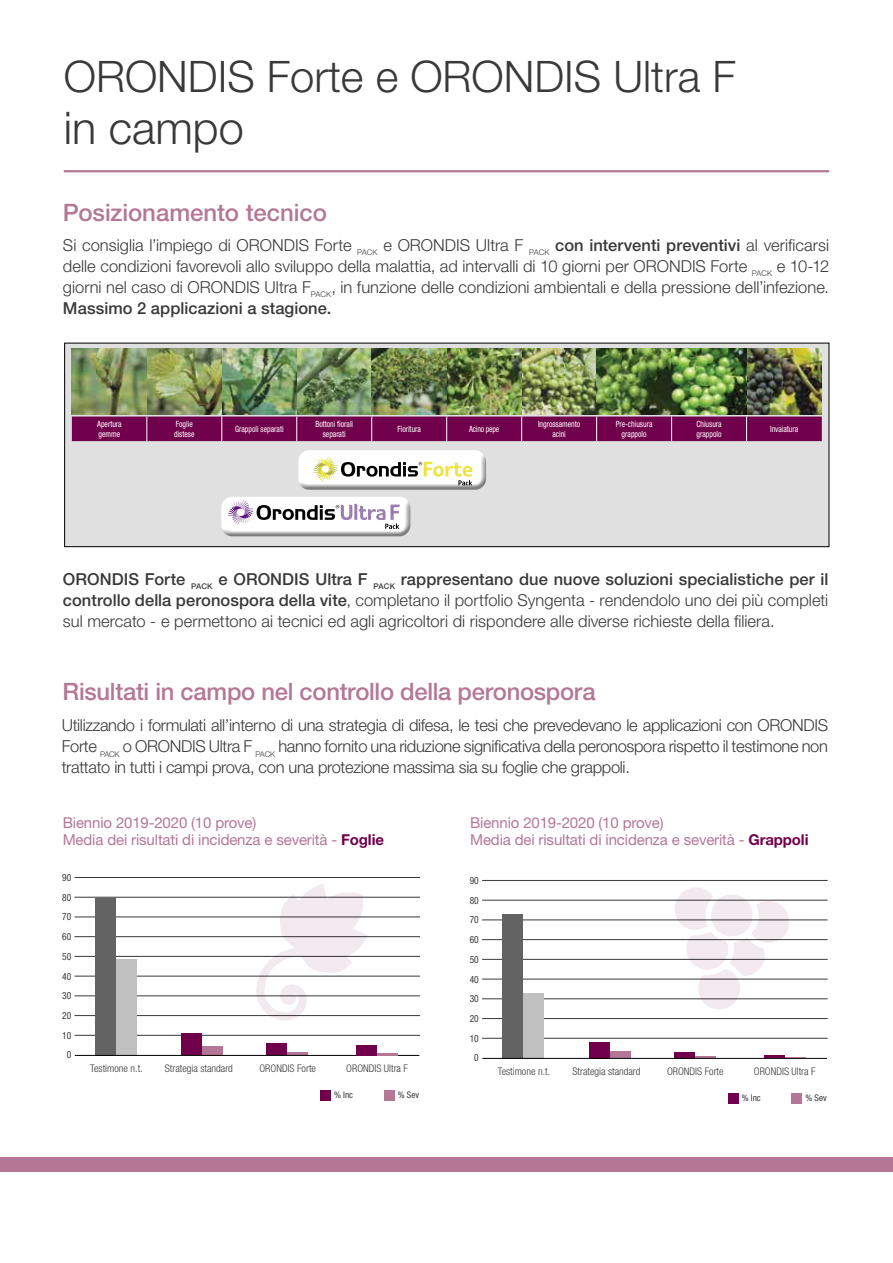
<style>
.page{position:relative;width:893px;height:1263px;background:#fff}
.page>*{position:absolute;margin:0;border:0;box-sizing:border-box;transform-origin:0 0}
.t1{font:300 45px "Helvetica Neue LT Std";color:#393939}
.t2{font:300 43.5px "Helvetica Neue LT Std";color:#393939}
.t3{font:500 24px "Helvetica Neue LT Std";letter-spacing:-.01em;color:#b47795}
.t4{font:300 16.5px/21px "Helvetica Neue LT Std";color:#393939;text-align:justify}
.t5{font:15px/17.4px "Helvetica Neue LT Std";letter-spacing:-.01em;color:#b47795}
.t6{font:300 condensed 10.5px "Helvetica Neue LT Std";color:#393939}
.t7{font:condensed 9.9px/19.6px "Helvetica Neue LT Std";color:#393939;text-align:center;scale:.96 1}
.t8{font:condensed 9.15px "Helvetica Neue LT Std";color:#393939}
.t9{font:condensed 8.55px/9.3px "Helvetica Neue LT Std";color:#fff;scale:.9 1}
.t10{font:condensed 8.55px "Helvetica Neue LT Std";letter-spacing:-.02em;color:#fff;scale:.9 1}
.s1{font-weight:500}
.s2{font-weight:700;color:#71004c}
</style>
<div class="page">
<hr style="left:892px;top:0;width:1px;height:1012px;background:#e5efee">
<div style="left:0;top:1157px;width:893px;height:14px;background:#b47795"></div>
<hr style="left:64px;top:170px;width:765px;height:2px;background:#b47795">
<div style="left:65px;top:343px;width:764px;height:204px;background:#e0e0e0"></div>
<div style="left:64px;top:343px;width:765px;height:204px;border:1px solid #000"></div>
<img style="left:747px;top:348px;width:75px;height:66px">
<img style="left:522px;top:348px;width:74px;height:66px">
<img style="left:447px;top:348px;width:75px;height:66px">
<svg style="left:297px;top:348px;width:75px;height:66px;background:#769061"></svg>
<img style="left:72px;top:348px;width:75px;height:66px">
<img style="left:147px;top:348px;width:75px;height:66px">
<img style="left:222px;top:348px;width:75px;height:66px">
<img style="left:372px;top:348px;width:75px;height:66px">
<img style="left:596px;top:348px;width:75px;height:66px">
<img style="left:671px;top:348px;width:76px;height:66px">
<div style="left:72px;top:416px;width:750px;height:25px;background:#71004c"></div>
<div style="left:298px;top:450px;width:191px;height:34px;background:#fff"></div>
<div style="left:298px;top:452px;width:191px;height:38px;background:#000;opacity:.51"></div>
<svg style="left:313px;top:457px;width:159px;height:28px"></svg>
<div style="left:221px;top:496px;width:192px;height:35px;background:#fff"></div>
<div style="left:221px;top:499px;width:192px;height:38px;background:#000;opacity:.51"></div>
<svg style="left:228px;top:500px;width:172px;height:29px"></svg>
<hr style="left:75px;top:877px;width:345px;height:1px;background:#393939">
<hr style="left:75px;top:897px;width:345px;height:1px;background:#393939">
<hr style="left:75px;top:917px;width:345px;height:1px;background:#393939">
<hr style="left:75px;top:936px;width:345px;height:1px;background:#393939">
<hr style="left:75px;top:956px;width:345px;height:1px;background:#393939">
<hr style="left:75px;top:976px;width:345px;height:1px;background:#393939">
<hr style="left:75px;top:995px;width:345px;height:1px;background:#393939">
<hr style="left:75px;top:1015px;width:345px;height:1px;background:#393939">
<hr style="left:75px;top:1035px;width:345px;height:1px;background:#393939">
<div style="left:116px;top:959px;width:20px;height:96px;background:#c0c0c0"></div>
<div style="left:202px;top:1046px;width:21px;height:9px;background:#b47795"></div>
<hr style="left:287px;top:1052px;width:21px;height:3px;background:#b47795">
<div style="left:95px;top:898px;width:21px;height:157px;background:#636363"></div>
<div style="left:181px;top:1033px;width:21px;height:22px;background:#71004c"></div>
<div style="left:266px;top:1043px;width:21px;height:12px;background:#71004c"></div>
<div style="left:320px;top:1090px;width:11px;height:10px;background:#71004c"></div>
<div style="left:384px;top:1090px;width:10px;height:10px;background:#b47795"></div>
<hr style="left:75px;top:1055px;width:344px;height:1px;background:#000">
<hr style="left:377px;top:1053px;width:21px;height:2px;background:#b47795">
<div style="left:356px;top:1045px;width:21px;height:10px;background:#71004c"></div>
<hr style="left:482px;top:880px;width:346px;height:1px;background:#393939">
<hr style="left:482px;top:900px;width:346px;height:1px;background:#393939">
<hr style="left:482px;top:920px;width:346px;height:1px;background:#393939">
<hr style="left:482px;top:939px;width:346px;height:1px;background:#393939">
<hr style="left:482px;top:959px;width:346px;height:1px;background:#393939">
<hr style="left:482px;top:979px;width:346px;height:1px;background:#393939">
<hr style="left:482px;top:998px;width:346px;height:1px;background:#393939">
<hr style="left:482px;top:1018px;width:346px;height:1px;background:#393939">
<hr style="left:482px;top:1038px;width:346px;height:1px;background:#393939">
<div style="left:523px;top:993px;width:21px;height:65px;background:#c0c0c0"></div>
<div style="left:610px;top:1052px;width:21px;height:6px;background:#b47795"></div>
<svg style="left:695px;top:1057px;width:21px;height:1px"></svg>
<div style="left:502px;top:914px;width:21px;height:144px;background:#636363"></div>
<div style="left:589px;top:1042px;width:21px;height:16px;background:#71004c"></div>
<div style="left:674px;top:1052px;width:21px;height:6px;background:#71004c"></div>
<div style="left:728px;top:1093px;width:10px;height:10px;background:#71004c"></div>
<div style="left:792px;top:1093px;width:10px;height:10px;background:#b47795"></div>
<hr style="left:482px;top:1058px;width:345px;height:1px;background:#000">
<svg style="left:785px;top:1057px;width:21px;height:1px"></svg>
<hr style="left:764px;top:1055px;width:21px;height:3px;background:#71004c">
<svg style="left:256px;top:884px;width:112px;height:137px"></svg>
<svg style="left:671px;top:887px;width:120px;height:122px"></svg>
<h2 class="t2" style="left:64px;top:50px;width:674px">ORONDIS Forte e ORONDIS Ultra F</h2>
<h1 class="t1" style="left:64px;top:101px;width:182px">in campo</h1>
<h3 class="t3" style="left:63px;top:198px;width:266px">Posizionamento tecnico</h3>
<p class="t4" style="left:63px;top:234px;width:768px">Si consiglia l’impiego di ORONDIS Forte <sub>PACK</sub> e ORONDIS Ultra F <sub>PACK</sub> <span class="s1">con interventi preventivi</span> al verificarsi delle condizioni favorevoli allo sviluppo della malattia, ad intervalli di 10 giorni per ORONDIS Forte <sub>PACK</sub> e 10-12 giorni nel caso di ORONDIS Ultra F<sub>PACK</sub>, in funzione delle condizioni ambientali e della pressione dell’infezione.<br><span class="s1">Massimo 2 applicazioni a stagione.</span></p>
<p class="t9" style="left:97px;top:419px;width:29px">Apertura gemme</p>
<p class="t9" style="left:174px;top:419px;width:24px">Foglie distese</p>
<p class="t9" style="left:235px;top:424px;width:55px">Grappoli separati</p>
<p class="t9" style="left:315px;top:419px;width:44px;text-align:center">Bottoni fiorali separati</p>
<p class="t9" style="left:397px;top:424px;width:28px">Fioritura</p>
<p class="t10" style="left:469px;top:424px;width:35px">Acino pepe</p>
<p class="t9" style="left:538px;top:419px;width:48px;text-align:center">Ingrossamento acini</p>
<p class="t9" style="left:616px;top:419px;width:42px;text-align:center">Pre-chiusura grappolo</p>
<p class="t9" style="left:696px;top:419px;width:30px">Chiusura grappolo</p>
<p class="t9" style="left:770px;top:424px;width:33px">Invaiatura</p>
<p class="t4" style="left:63px;top:568px;width:767px"><span class="s1">ORONDIS Forte</span> <sub>PACK</sub> <span class="s1">e ORONDIS Ultra F</span> <sub>PACK</sub> <span class="s1">rappresentano due nuove soluzioni specialistiche per il controllo della peronospora della vite</span>, completano il portfolio Syngenta - rendendolo uno dei più completi sul mercato - e permettono ai tecnici ed agli agricoltori di rispondere alle diverse richieste della filiera.</p>
<h3 class="t3" style="left:63px;top:677px;width:534px">Risultati in campo nel controllo della peronospora</h3>
<p class="t4" style="left:62px;top:714px;width:768px">Utilizzando i formulati all’interno di una strategia di difesa, le tesi che prevedevano le applicazioni con ORONDIS Forte <sub>PACK</sub> o ORONDIS Ultra F <sub>PACK</sub> hanno fornito una riduzione significativa della peronospora rispetto il testimone non trattato in tutti i campi prova, con una protezione massima sia su foglie che grappoli.</p>
<p class="t5" style="left:63px;top:814px;width:323px">Biennio 2019-2020 (10 prove)<br>Media dei risultati di incidenza e severità - <span class="s2">Foglie</span></p>
<p class="t5" style="left:470px;top:814px;width:340px">Biennio 2019-2020 (10 prove)<br>Media dei risultati di incidenza e severità - <span class="s2">Grappoli</span></p>
<p class="t7" style="left:62px;top:867px;width:11px">90<br>80<br>70<br>60<br>50<br>40<br>30<br>20<br>10<br>0</p>
<p class="t7" style="left:470px;top:870px;width:11px">90<br>80<br>70<br>60<br>50<br>40<br>30<br>20<br>10<br>0</p>
<p class="t6" style="left:90px;top:1062px;width:54px">Testimone n.t.</p>
<p class="t6" style="left:165px;top:1062px;width:70px">Strategia standard</p>
<p class="t6" style="left:259px;top:1062px;width:58px">ORONDIS Forte</p>
<p class="t6" style="left:346px;top:1062px;width:63px">ORONDIS Ultra F</p>
<p class="t6" style="left:498px;top:1065px;width:54px">Testimone n.t.</p>
<p class="t6" style="left:572px;top:1065px;width:70px">Strategia standard</p>
<p class="t6" style="left:667px;top:1065px;width:58px">ORONDIS Forte</p>
<p class="t6" style="left:754px;top:1065px;width:63px">ORONDIS Ultra F</p>
<p class="t8" style="left:334px;top:1090px;width:21px">% Inc</p>
<p class="t8" style="left:398px;top:1090px;width:23px">% Sev</p>
<p class="t8" style="left:742px;top:1093px;width:21px">% Inc</p>
<p class="t8" style="left:805px;top:1093px;width:23px">% Sev</p>
</div>
